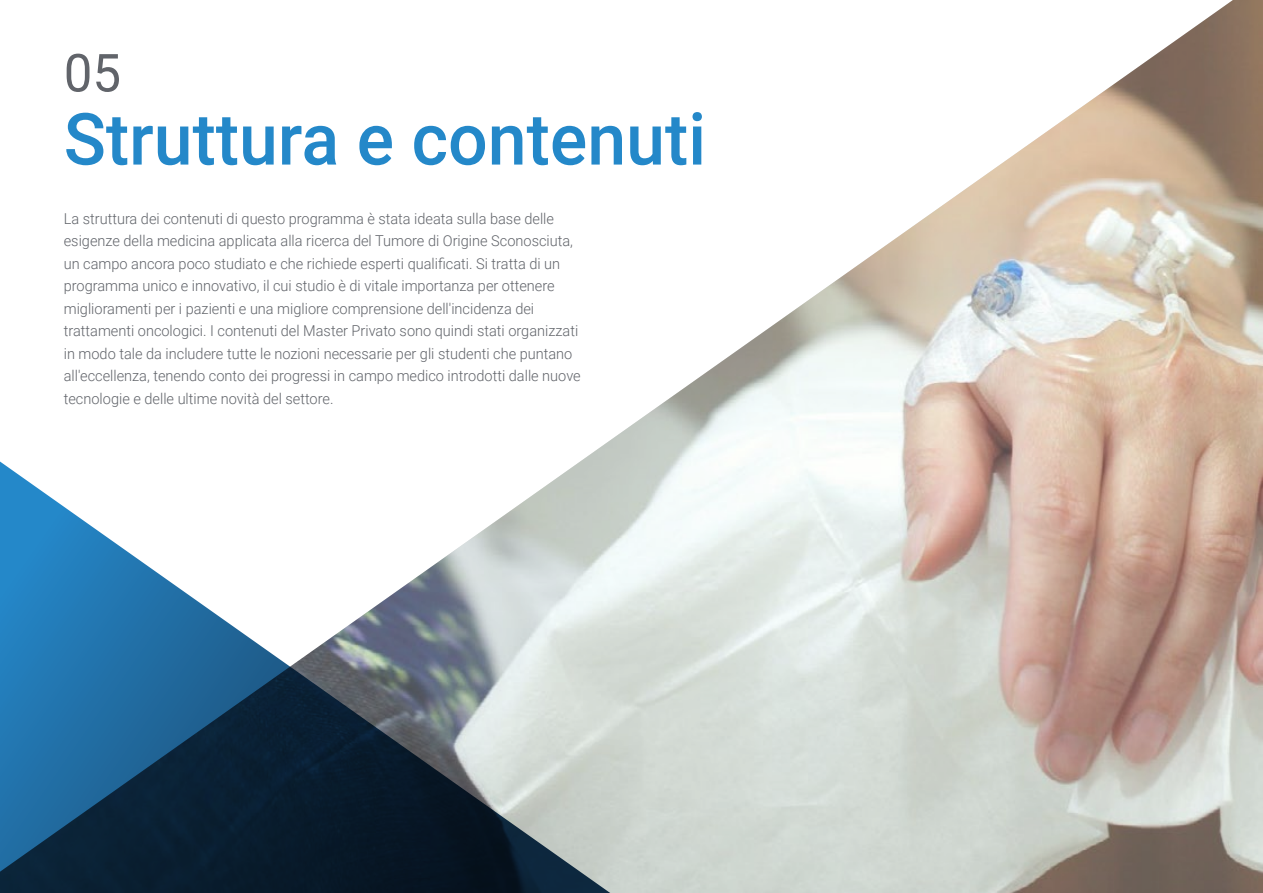
<style>
.page{position:relative;width:1263px;height:893px;background:#fff}
.page>*{position:absolute;margin:0;border:0;box-sizing:border-box;transform-origin:0 0}
.t1{font:500 72px "Roboto";color:#2488c9}
.t2{font:52.5px "Roboto";color:#61646a}
.t3{font:300 15px/22.5px "Roboto";color:#61646a}
</style>
<div class="page">
<img style="left:602px;top:0;width:661px;height:893px">
<svg style="left:0;top:446px;width:640px;height:447px"></svg>
<h2 class="t2" style="left:64px;top:36px;width:59px">05</h2>
<h1 class="t1" style="left:64px;top:89px;width:644px">Struttura e contenuti</h1>
<p class="t3" style="left:64px;top:207px;width:518px">La struttura dei contenuti di questo programma è stata ideata sulla base delle esigenze della medicina applicata alla ricerca del Tumore di Origine Sconosciuta, un campo ancora poco studiato e che richiede esperti qualificati. Si tratta di un programma unico e innovativo, il cui studio è di vitale importanza per ottenere miglioramenti per i pazienti e una migliore comprensione dell'incidenza dei trattamenti oncologici. I contenuti del Master Privato sono quindi stati organizzati in modo tale da includere tutte le nozioni necessarie per gli studenti che puntano all'eccellenza, tenendo conto dei progressi in campo medico introdotti dalle nuove tecnologie e delle ultime novità del settore.</p>
</div>
